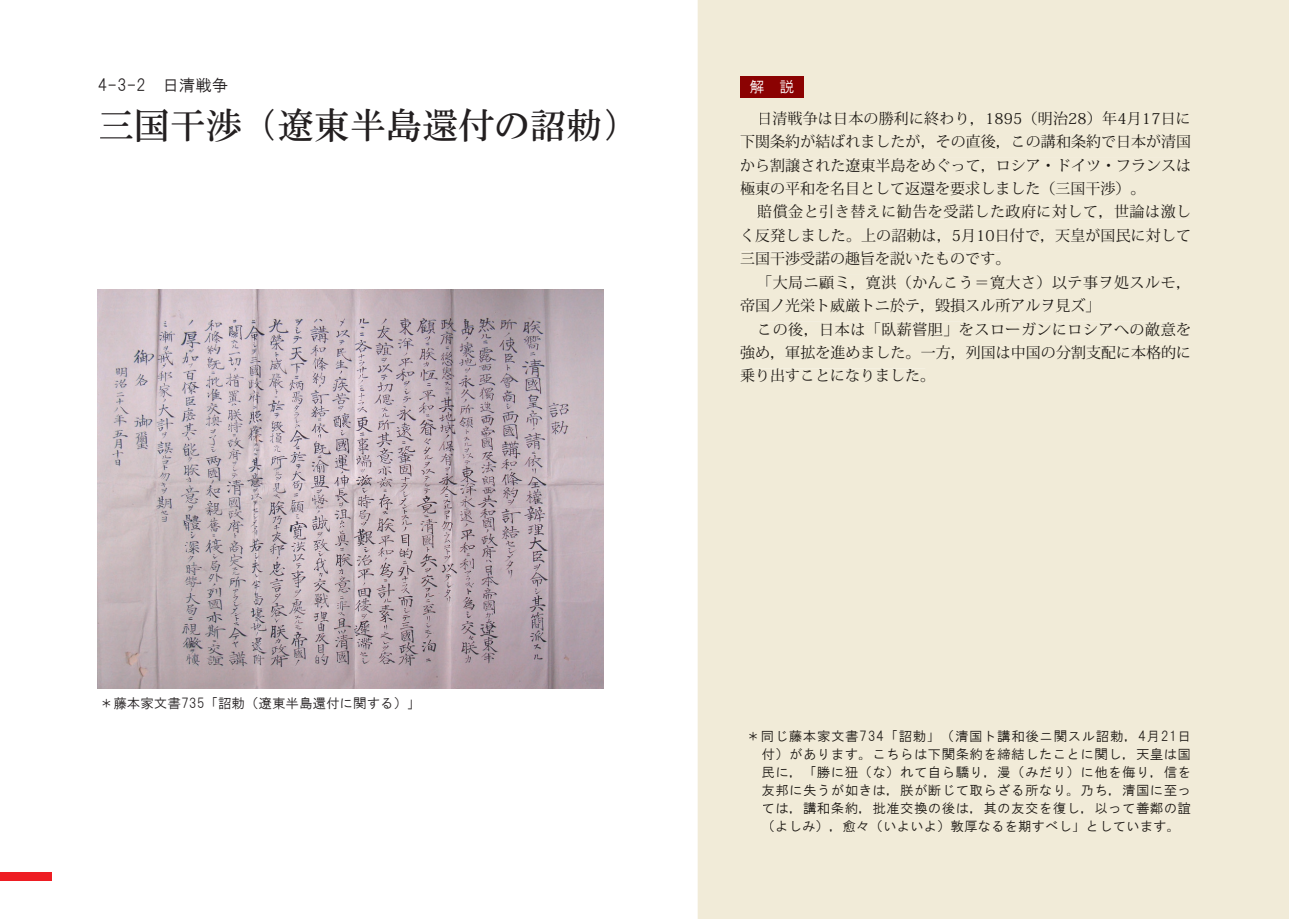
<style>
.page{position:relative;width:1289px;height:919px;background:#fff}
.page>*{position:absolute;margin:0;border:0;box-sizing:border-box;transform-origin:0 0}
.t1{font:36px "HGS Mincho B";color:#231f20}
.t2{font:16.5px "HGS Gothic M";color:#231f20}
.t3{font:15px/23.4px "Koz Min Std";color:#1d1915;text-align:justify}
.t4{font:15px "HG Gothic M";color:#fff}
.t5{font:13.5px/18px "HGS Gothic M";letter-spacing:.025em;color:#1d1915;text-align:justify}
.t6{font:13.5px "HGS Gothic M";color:#231f20}
</style>
<div class="page">
<div style="left:697px;top:0;width:591px;height:918px;background:#f1ebd8"></div>
<div style="left:0;top:872px;width:51px;height:8px;background:#ee1d23"></div>
<div style="left:740px;top:77px;width:64px;height:21px;background:#8b0202"></div>
<div style="left:760px;top:111px;width:429px;height:14px;background:#f1ebd8"></div>
<div style="left:740px;top:134px;width:450px;height:15px;background:#f1ebd8"></div>
<div style="left:741px;top:158px;width:448px;height:14px;background:#f1ebd8"></div>
<div style="left:740px;top:181px;width:395px;height:14px;background:#f1ebd8"></div>
<div style="left:757px;top:205px;width:432px;height:14px;background:#f1ebd8"></div>
<div style="left:743px;top:228px;width:446px;height:14px;background:#f1ebd8"></div>
<div style="left:740px;top:251px;width:260px;height:14px;background:#f1ebd8"></div>
<div style="left:766px;top:275px;width:413px;height:14px;background:#f1ebd8"></div>
<div style="left:740px;top:298px;width:350px;height:15px;background:#f1ebd8"></div>
<div style="left:760px;top:322px;width:429px;height:14px;background:#f1ebd8"></div>
<div style="left:740px;top:345px;width:449px;height:14px;background:#f1ebd8"></div>
<div style="left:740px;top:369px;width:185px;height:13px;background:#f1ebd8"></div>
<div style="left:749px;top:729px;width:439px;height:12px;background:#f1ebd8"></div>
<div style="left:762px;top:747px;width:427px;height:12px;background:#f1ebd8"></div>
<div style="left:762px;top:765px;width:427px;height:12px;background:#f1ebd8"></div>
<div style="left:762px;top:783px;width:426px;height:12px;background:#f1ebd8"></div>
<div style="left:763px;top:801px;width:427px;height:12px;background:#f1ebd8"></div>
<div style="left:770px;top:819px;width:400px;height:12px;background:#f1ebd8"></div>
<img style="left:98px;top:289px;width:505px;height:399px">
<p class="t2" style="left:98px;top:76px;width:132px">4-3-2　日清戦争</p>
<h1 class="t1" style="left:98px;top:107px;width:541px">三国干渉（遼東半島還付の詔勅）</h1>
<p class="t6" style="left:100px;top:696px;width:322px">＊藤本家文書735「詔勅（遼東半島還付に関する）」</p>
<p class="t4" style="left:749px;top:79px;width:46px">解　説</p>
<p class="t3" style="left:740px;top:107px;width:452px;text-indent:17px">日清戦争は日本の勝利に終わり，1895（明治28）年4月17日に下関条約が結ばれましたが，その直後，この講和条約で日本が清国から割譲された遼東半島をめぐって，ロシア・ドイツ・フランスは極東の平和を名目として返還を要求しました（三国干渉）。</p>
<p class="t3" style="left:740px;top:200px;width:452px;text-indent:17px">賠償金と引き替えに勧告を受諾した政府に対して，世論は激しく反発しました。上の詔勅は，5月10日付で，天皇が国民に対して三国干渉受諾の趣旨を説いたものです。</p>
<p class="t3" style="left:740px;top:270px;width:452px;text-indent:17px">「大局ニ顧ミ，寛洪（かんこう＝寛大さ）以テ事ヲ処スルモ，帝国ノ光栄ト威厳トニ於テ，毀損スル所アルヲ見ズ」</p>
<p class="t3" style="left:740px;top:317px;width:452px;text-indent:17px">この後，日本は「臥薪嘗胆」をスローガンにロシアへの敵意を強め，軍拡を進めました。一方，列国は中国の分割支配に本格的に乗り出すことになりました。</p>
<p class="t5" style="left:761px;top:726px;width:431px;text-indent:-15px">＊同じ藤本家文書734「詔勅」（清国ト講和後ニ関スル詔勅，4月21日付）があります。こちらは下関条約を締結したことに関し，天皇は国民に，「勝に狃（な）れて自ら驕り，漫（みだり）に他を侮り，信を友邦に失うが如きは，朕が断じて取らざる所なり。乃ち，清国に至っては，講和条約，批准交換の後は，其の友交を復し，以って善鄰の誼（よしみ），愈々（いよいよ）敦厚なるを期すべし」としています。</p>
</div>
